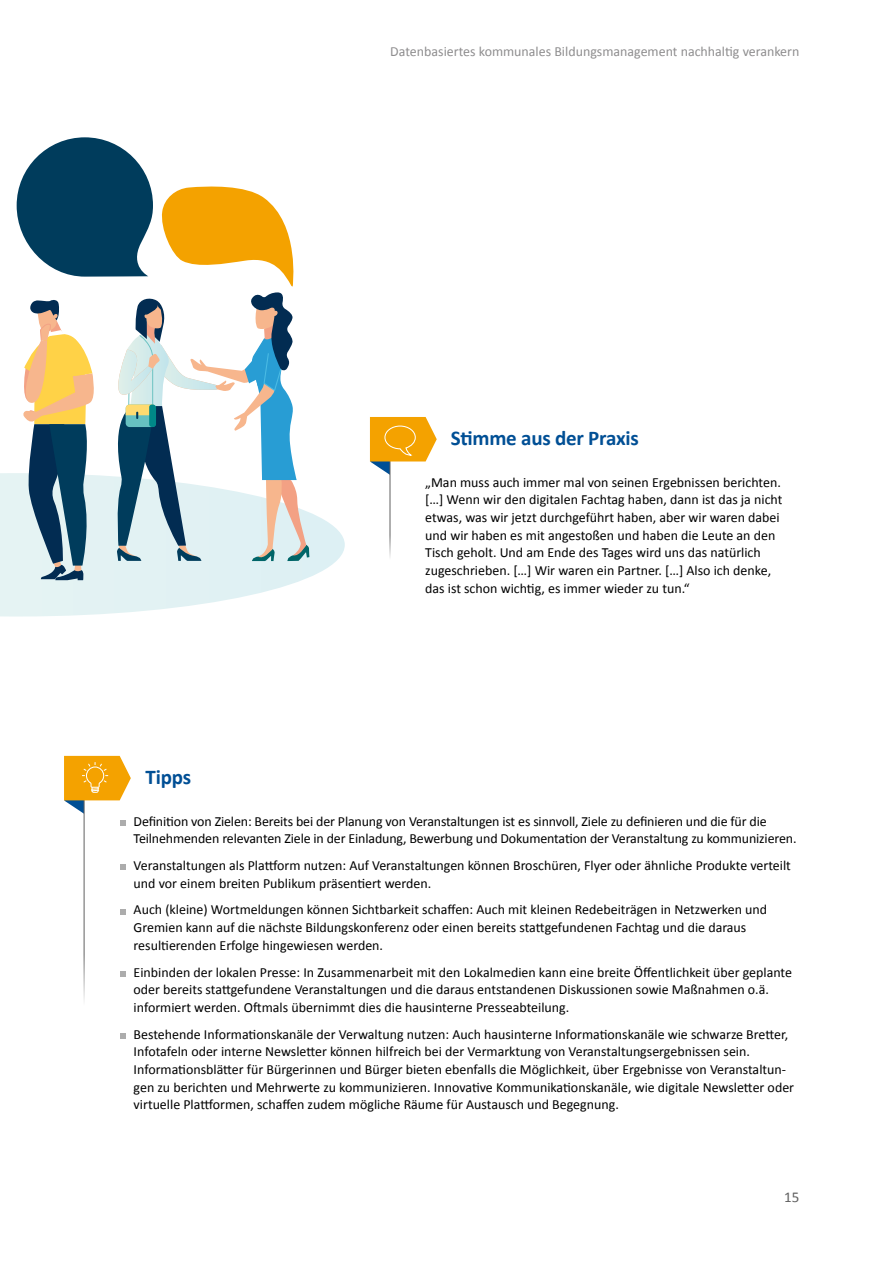
<style>
.page{position:relative;width:893px;height:1263px;background:#fff}
.page>*{position:absolute;margin:0;border:0;box-sizing:border-box;transform-origin:0 0}
.t1{font:700 21px "Calibri";letter-spacing:-.01em;color:#004f95}
.t2{font:15px "Calibri";color:#616161}
.t3{font:13.95px/17.7px "Calibri";color:#000}
.t4{font:13.95px "Calibri";color:#8e8d8e}
</style>
<div class="page">
<svg style="left:0;top:473px;width:345px;height:143px"></svg>
<svg style="left:17px;top:300px;width:80px;height:280px"></svg>
<svg style="left:110px;top:292px;width:199px;height:269px"></svg>
<svg style="left:161px;top:186px;width:133px;height:100px"></svg>
<svg style="left:17px;top:137px;width:136px;height:140px"></svg>
<svg style="left:120px;top:820px;width:5px;height:6px"></svg>
<svg style="left:120px;top:865px;width:5px;height:5px"></svg>
<svg style="left:120px;top:909px;width:5px;height:5px"></svg>
<svg style="left:120px;top:971px;width:5px;height:5px"></svg>
<svg style="left:120px;top:1033px;width:5px;height:6px"></svg>
<hr style="left:84px;top:799px;width:1px;height:213px;background:#616161">
<svg style="left:64px;top:756px;width:67px;height:58px"></svg>
<hr style="left:390px;top:460px;width:1px;height:103px;background:#616161">
<svg style="left:370px;top:417px;width:67px;height:58px"></svg>
<p class="t4" style="left:390px;top:43px;width:411px">Datenbasiertes kommunales Bildungsmanagement nachhaltig verankern</p>
<h1 class="t1" style="left:451px;top:424px;width:190px">Stimme aus der Praxis</h1>
<p class="t3" style="left:425px;top:473px;width:359px">„Man muss auch immer mal von seinen Ergebnissen berichten. […] Wenn wir den digitalen Fachtag haben, dann ist das ja nicht etwas, was wir jetzt durchgeführt haben, aber wir waren dabei und wir haben es mit angestoßen und haben die Leute an den Tisch geholt. Und am Ende des Tages wird uns das natürlich zugeschrieben. […] Wir waren ein Partner. […] Also ich denke, das ist schon wichtig, es immer wieder zu tun.“</p>
<h1 class="t1" style="left:146px;top:763px;width:47px">Tipps</h1>
<p class="t3" style="left:134px;top:812px;width:664px">Definition von Zielen: Bereits bei der Planung von Veranstaltungen ist es sinnvoll, Ziele zu definieren und die für die<br>Teilnehmenden relevanten Ziele in der Einladung, Bewerbung und Dokumentation der Veranstaltung zu kommunizieren.</p>
<p class="t3" style="left:134px;top:856px;width:659px">Veranstaltungen als Plattform nutzen: Auf Veranstaltungen können Broschüren, Flyer oder ähnliche Produkte verteilt und vor einem breiten Publikum präsentiert werden.</p>
<p class="t3" style="left:134px;top:901px;width:635px">Auch (kleine) Wortmeldungen können Sichtbarkeit schaffen: Auch mit kleinen Redebeiträgen in Netzwerken und<br>Gremien kann auf die nächste Bildungskonferenz oder einen bereits stattgefundenen Fachtag und die daraus resultierenden Erfolge hingewiesen werden.</p>
<p class="t3" style="left:134px;top:963px;width:660px">Einbinden der lokalen Presse: In Zusammenarbeit mit den Lokalmedien kann eine breite Öffentlichkeit über geplante oder bereits stattgefundene Veranstaltungen und die daraus entstandenen Diskussionen sowie Maßnahmen o.ä. informiert werden. Oftmals übernimmt dies die hausinterne Presseabteilung.</p>
<p class="t3" style="left:134px;top:1025px;width:662px">Bestehende Informationskanäle der Verwaltung nutzen: Auch hausinterne Informationskanäle wie schwarze Bretter, Infotafeln oder interne Newsletter können hilfreich bei der Vermarktung von Veranstaltungsergebnissen sein.<br>Informationsblätter für Bürgerinnen und Bürger bieten ebenfalls die Möglichkeit, über Ergebnisse von Veranstaltun&shy;gen zu berichten und Mehrwerte zu kommunizieren. Innovative Kommunikationskanäle, wie digitale Newsletter oder virtuelle Plattformen, schaffen zudem mögliche Räume für Austausch und Begegnung.</p>
<p class="t2" style="left:784px;top:1187px;width:17px">15</p>
</div>
